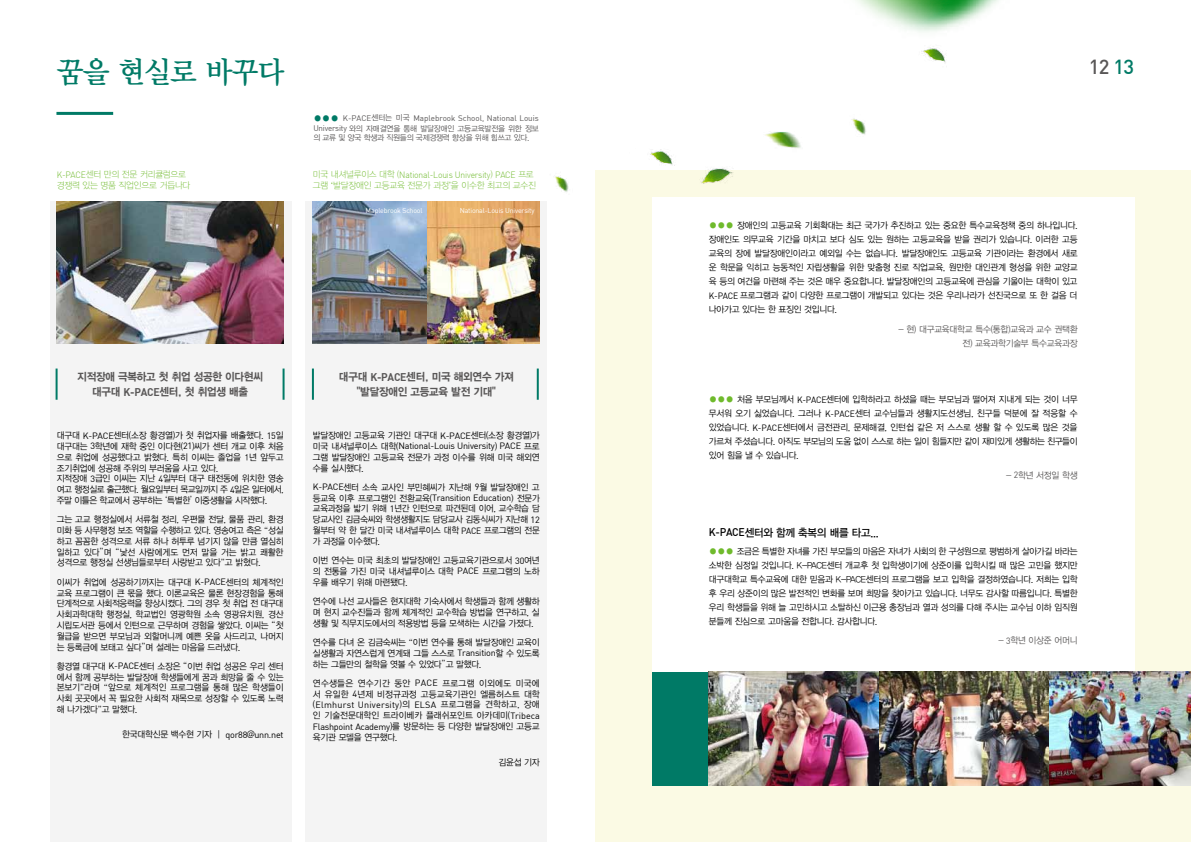
<style>
.page{position:relative;width:1191px;height:842px;background:#fff}
.page>*{position:absolute;margin:0;border:0;box-sizing:border-box;transform-origin:0 0}
.t1{font:30px "YDIY Mj O340";letter-spacing:-.025em;color:#007a66;scale:.95 1}
.t2{font:20px "Dinmed";color:#595757}
.t3{font:11px/15.2px "YDIYGO350";letter-spacing:-.025em;color:#595757;text-align:center;scale:.95 1}
.t4{font:11px "YDIYGO330";letter-spacing:-.025em;color:#000;scale:.95 1}
.t5{font:9px/10.8px "YDIYGO320";letter-spacing:-.025em;color:#000;text-align:justify;scale:.95 1}
.t6{font:9px/10.8px "YDIYGO320";letter-spacing:-.025em;color:#000;text-align:justify;scale:.94 1}
.t7{font:9px/10.8px "YDIYGO310";letter-spacing:-.025em;color:#6fba2c;scale:.95 1}
.t8{font:9px/14px "YDIYGO320";letter-spacing:-.025em;color:#595757;text-align:right;scale:.95 1}
.t9{font:9px/10.8px "YDIYGO320";letter-spacing:.005em;color:#000;scale:.95 1}
.t10{font:9px "Dinreg";letter-spacing:-.025em;color:#000}
.t11{font:9px "Dinlig";letter-spacing:-.02em;color:#6fba2c;scale:.95 1}
.t12{font:9px "Dinreg";letter-spacing:.02em;color:#000}
.t13{font:8px/9.6px "YDIYGO320";letter-spacing:-.03em;color:#595757;scale:.95 1}
.t14{font:8px "Dinreg";color:#595757}
.t15{font:7px "Dinreg";letter-spacing:-.025em;color:#fff}
.s1{font-family:"YDIYGO320";font-size:9px;color:#007a66}
.s2{font-family:"YDIYGO320"}
.s3{font-family:"Dinreg"}
.s4{font-family:"Dinlig"}
.s5{font-family:"YDIYGO310"}
.s6{font-family:"Batang"}
.s7{font-family:"Dinbol"}
.s8{color:#007a66}
.s9{color:#6fba2c}
.s10{font-family:"Dinmed"}
</style>
<div class="page">
<div style="left:595px;top:170px;width:596px;height:672px;background:#fbfae4"></div>
<div style="left:652px;top:197px;width:482px;height:588px;background:#fff"></div>
<div style="left:652px;top:672px;width:539px;height:113px;background:#007a66"></div>
<div style="left:50px;top:201px;width:241px;height:641px;background:#f4f4f4"></div>
<div style="left:306px;top:201px;width:241px;height:641px;background:#f4f4f4"></div>
<img style="left:57px;top:201px;width:226px;height:142px">
<img style="left:313px;top:266px;width:227px;height:77px">
<hr style="left:56px;top:369px;width:2px;height:31px;background:#007a66">
<hr style="left:312px;top:369px;width:2px;height:31px;background:#007a66">
<hr style="left:537px;top:369px;width:2px;height:31px;background:#007a66">
<hr style="left:282px;top:369px;width:2px;height:31px;background:#007a66">
<hr style="left:56px;top:112px;width:57px;height:3px;background:#007a66">
<img style="left:709px;top:672px;width:482px;height:113px">
<img style="left:305px;top:0;width:830px;height:266px">
<svg style="left:541px;top:56px;width:143px;height:108px"></svg>
<h1 class="t1" style="left:57px;top:56px;width:241px">꿈을 현실로 바꾸다</h1>
<p class="t14" style="left:313px;top:113px;width:227px"><span class="s1">●●●</span> K-PACE<span class="s2">센터는 미국</span> Maplebrook School, National Louis</p>
<p class="t13" style="left:313px;top:124px;width:239px"><span class="s3">University</span> 와의 자매결연을 통해 발달장애인 고등교육발전을 위한 정보 의 교류 및 양국 학생과 직원들의 국제경쟁력 향상을 위해 힘쓰고 있다.</p>
<p class="t7" style="left:57px;top:169px;width:142px"><span class="s4">K-PACE</span>센터 만의 전문 커리큘럼으로 경쟁력 있는 명품 직업인으로 거듭나다</p>
<p class="t11" style="left:313px;top:169px;width:234px"><span class="s5">미국 내셔널루이스 대학 (</span>National-Louis University<span class="s5">)</span> PACE <span class="s5">프로</span></p>
<p class="t7" style="left:313px;top:180px;width:236px">그램 <span class="s6">‘</span>발달장애인 고등교육 전문가 과정<span class="s6">’</span>을 이수한 최고의 교수진</p>
<p class="t15" style="left:366px;top:206px;width:58px">Maplebrook School</p>
<p class="t15" style="left:460px;top:206px;width:76px">National-Louis University</p>
<p class="t3" style="left:77px;top:370px;width:197px">지적장애 극복하고 첫 취업 성공한 이다현씨 대구대 <span class="s7">K-PACE</span>센터, 첫 취업생 배출</p>
<p class="t5" style="left:57px;top:430px;width:240px;text-align:left">대구대 <span class="s3">K-PACE</span>센터(소장 황경열)가 첫 취업자를 배출했다. <span class="s3">15</span>일 대구대는 <span class="s3">3</span>학년에 재학 중인 이다현(<span class="s3">21</span>)씨가 센터 개교 이후 처음 으로 취업에 성공했다고 밝혔다. 특히 이씨는 졸업을 1년 앞두고 조기취업에 성공해 주위의 부러움을 사고 있다.<br>지적장애 <span class="s3">3</span>급인 이씨는 지난 <span class="s3">4</span>일부터 대구 태전동에 위치한 영송 여고 행정실로 출근했다. 월요일부터 목교일까지 주 <span class="s3">4</span>일은 일터에서, 주말 이틀은 학교에서 공부하는 <span class="s6">‘</span>특별한<span class="s6">’</span> 이중생활을 시작했다.</p>
<p class="t5" style="left:57px;top:514px;width:240px">그는 고교 행정실에서 서류철 정리, 우편물 전달, 물품 관리, 환경 미화 등 사무행정 보조 역할을 수행하고 있다. 영송여고 측은 <span class="s6">“</span>성실 하고 꼼꼼한 성격으로 서류 하나 허투루 넘기지 않을 만큼 열심히 일하고 있다<span class="s6">”</span>며 <span class="s6">“</span>낯선 사람에게도 먼저 말을 거는 밝고 쾌활한 성격으로 행정실 선생님들로부터 사랑받고 있다<span class="s6">”</span>고 밝혔다.</p>
<p class="t5" style="left:57px;top:577px;width:240px">이씨가 취업에 성공하기까지는 대구대 <span class="s3">K-PACE</span>센터의 체계적인 교육 프로그램이 큰 몫을 했다. 이론교육은 물론 현장경험을 통해 단계적으로 사회적응력을 향상시켰다. 그의 경우 첫 취업 전 대구대 사회과학대학 행정실, 학교법인 영광학원 소속 영광유치원, 경산 시립도서관 등에서 인턴으로 근무하며 경험을 쌓았다. 이씨는 <span class="s6">“</span>첫 월급을 받으면 부모님과 외할머니께 예쁜 옷을 사드리고, 나머지 는 등록금에 보태고 싶다<span class="s6">”</span>며 설레는 마음을 드러냈다.</p>
<p class="t5" style="left:57px;top:661px;width:240px">황경열 대구대 <span class="s3">K-PACE</span>센터 소장은 <span class="s6">“</span>이번 취업 성공은 우리 센터 에서 함께 공부하는 발달장애 학생들에게 꿈과 희망을 줄 수 있는 본보기<span class="s6">”</span>라며 <span class="s6">“</span>앞으로 체계적인 프로그램을 통해 많은 학생들이 사회 곳곳에서 꼭 필요한 사회적 재목으로 성장할 수 있도록 노력 해 나가겠다<span class="s6">”</span>고 말했다.</p>
<p class="t5" style="left:122px;top:729px;width:171px">한국대학신문 백수현 기자 | <span class="s3">qor88</span>@<span class="s3">unn.net</span></p>
<p class="t3" style="left:339px;top:370px;width:185px">대구대 <span class="s7">K-PACE</span>센터, 미국 해외연수 가져 "발달장애인 고등교육 발전 기대"</p>
<p class="t5" style="left:313px;top:430px;width:240px">발달장애인 고등교육 기관인 대구대 <span class="s3">K-PACE</span>센터(소장 황경열)가</p>
<p class="t10" style="left:313px;top:441px;width:228px"><span class="s2">미국 내셔널루이스 대학(</span>National-Louis University<span class="s2">)</span> PACE <span class="s2">프로</span></p>
<p class="t5" style="left:313px;top:452px;width:240px">그램 발달장애인 고등교육 전문가 과정 이수를 위해 미국 해외연 수를 실시했다.</p>
<p class="t6" style="left:313px;top:482px;width:243px"><span class="s3">K-PACE</span>센터 소속 교사인 부민혜씨가 지난해 <span class="s3">9</span>월 발달장애인 고 등교육 이후 프로그램인 전환교육(<span class="s3">Transition Education</span>) 전문가 교육과정을 밟기 위해 <span class="s3">1</span>년간 인턴으로 파견된데 이어, 교수학습 담 당교사인 김금숙씨와 학생생활지도 담당교사 김동식씨가 지난해 <span class="s3">12 </span>월부터 약 한 달간 미국 내셔널루이스 대학 <span class="s3">PACE</span> 프로그램의 전문 가 과정을 이수했다.</p>
<p class="t5" style="left:313px;top:555px;width:240px">이번 연수는 미국 최초의 발달장애인 고등교육기관으로서 <span class="s3">30</span>여년 의 전통을 가진 미국 내셔널루이스 대학 <span class="s3">PACE</span> 프로그램의 노하 우를 배우기 위해 마련됐다.</p>
<p class="t5" style="left:313px;top:596px;width:240px">연수에 나선 교사들은 현지대학 기숙사에서 학생들과 함께 생활하 며 현지 교수진들과 함께 체계적인 교수학습 방법을 연구하고, 실 생활 및 직무지도에서의 적용방법 등을 모색하는 시간을 가졌다.</p>
<p class="t5" style="left:313px;top:637px;width:240px">연수를 다녀 온 김금숙씨는 <span class="s6">“</span>이번 연수를 통해 발달장애인 교육이 실생활과 자연스럽게 연계돼 그들 스스로 <span class="s3">Transition</span>할 수 있도록 하는 그들만의 철학을 엿볼 수 있었다<span class="s6">”</span>고 말했다.</p>
<p class="t9" style="left:313px;top:678px;width:240px">연수생들은 연수기간 동안 <span class="s3">PACE</span> 프로그램 이외에도 미국에 서 유일한 <span class="s3">4</span>년제 비정규과정 고등교육기관인 엘름허스트 대학</p>
<p class="t12" style="left:313px;top:699px;width:228px"><span class="s2">(</span>Elmhurst University<span class="s2">)의</span> ELSA <span class="s2">프로그램을 견학하고, 장애</span></p>
<p class="t5" style="left:313px;top:710px;width:240px">인 기술전문대학인 트라이베카 플래쉬포인트 아카데미(<span class="s3">Tribeca Flashpoint Academy</span>)를 방문하는 등 다양한 발달장애인 고등교 육기관 모델을 연구했다.</p>
<p class="t5" style="left:498px;top:757px;width:45px">김윤섭 기자</p>
<h2 class="t2" style="left:1088px;top:54px;width:47px">12 <span class="s8">13</span></h2>
<p class="t5" style="left:709px;top:219px;width:389px;line-height:14px"><span class="s9">●●●</span> 장애인의 고등교육 기회확대는 최근 국가가 추진하고 있는 중요한 특수교육정책 중의 하나입니다. 장애인도 의무교육 기간을 마치고 보다 심도 있는 원하는 고등교육을 받을 권리가 있습니다. 이러한 고등 교육의 장에 발달장애인이라고 예외일 수는 없습니다. 발달장애인도 고등교육 기관이라는 환경에서 새로 운 학문을 익히고 능동적인 자립생활을 위한 맞춤형 진로 직업교육, 원만한 대인관계 형성을 위한 교양교 육 등의 여건을 마련해 주는 것은 매우 중요합니다. 발달장애인의 고등교육에 관심을 기울이는 대학이 있고 <span class="s3">K-PACE</span> 프로그램과 같이 다양한 프로그램이 개발되고 있다는 것은 우리나라가 선진국으로 또 한 걸음 더 나아가고 있다는 한 표징인 것입니다.</p>
<p class="t8" style="left:898px;top:322px;width:190px">- 현) 대구교육대학교 특수(통합)교육과 교수 권택환 전) 교육과학기술부 특수교육과장</p>
<p class="t5" style="left:709px;top:393px;width:389px;line-height:14px"><span class="s9">●●●</span> 처음 부모님께서 <span class="s3">K-PACE</span>센터에 입학하라고 하셨을 때는 부모님과 떨어져 지내게 되는 것이 너무 무서워 오기 싫었습니다. 그러나 <span class="s3">K-PACE</span>센터 교수님들과 생활지도선생님, 친구들 덕분에 잘 적응할 수 있었습니다. <span class="s3">K-PACE</span>센터에서 금전관리, 문제해결, 인턴쉽 같은 저 스스로 생활 할 수 있도록 많은 것을 가르쳐 주셨습니다. 아직도 부모님의 도움 없이 스스로 하는 일이 힘들지만 같이 재미있게 생활하는 친구들이 있어 힘을 낼 수 있습니다.</p>
<p class="t8" style="left:1006px;top:468px;width:77px">- <span class="s3">2</span>학년 서정일 학생</p>
<p class="t4" style="left:709px;top:526px;width:180px"><span class="s10">K-PACE</span>센터와 함께 축복의 배를 타고...</p>
<p class="t5" style="left:709px;top:544px;width:389px;line-height:14px"><span class="s9">●●●</span> 조금은 특별한 자녀를 가진 부모들의 마음은 자녀가 사회의 한 구성원으로 평범하게 살아가길 바라는 소박한 심정일 것입니다. K-PACE센터 개교후 첫 입학생이기에 상준이를 입학시킬 때 많은 고민을 했지만 대구대학교 특수교육에 대한 믿음과 K-PACE센터의 프로그램을 보고 입학을 결정하였습니다. 저희는 입학 후 우리 상준이의 많은 발전적인 변화를 보며 희망을 찾아가고 있습니다. 너무도 감사할 따름입니다. 특별한 우리 학생들을 위해 늘 고민하시고 소탈하신 이근용 총장님과 열과 성의를 다해 주시는 교수님 이하 임직원 분들께 진심으로 고마움을 전합니다. 감사합니다.</p>
<p class="t8" style="left:998px;top:634px;width:85px">- <span class="s3">3</span>학년 이상준 어머니</p>
</div>
